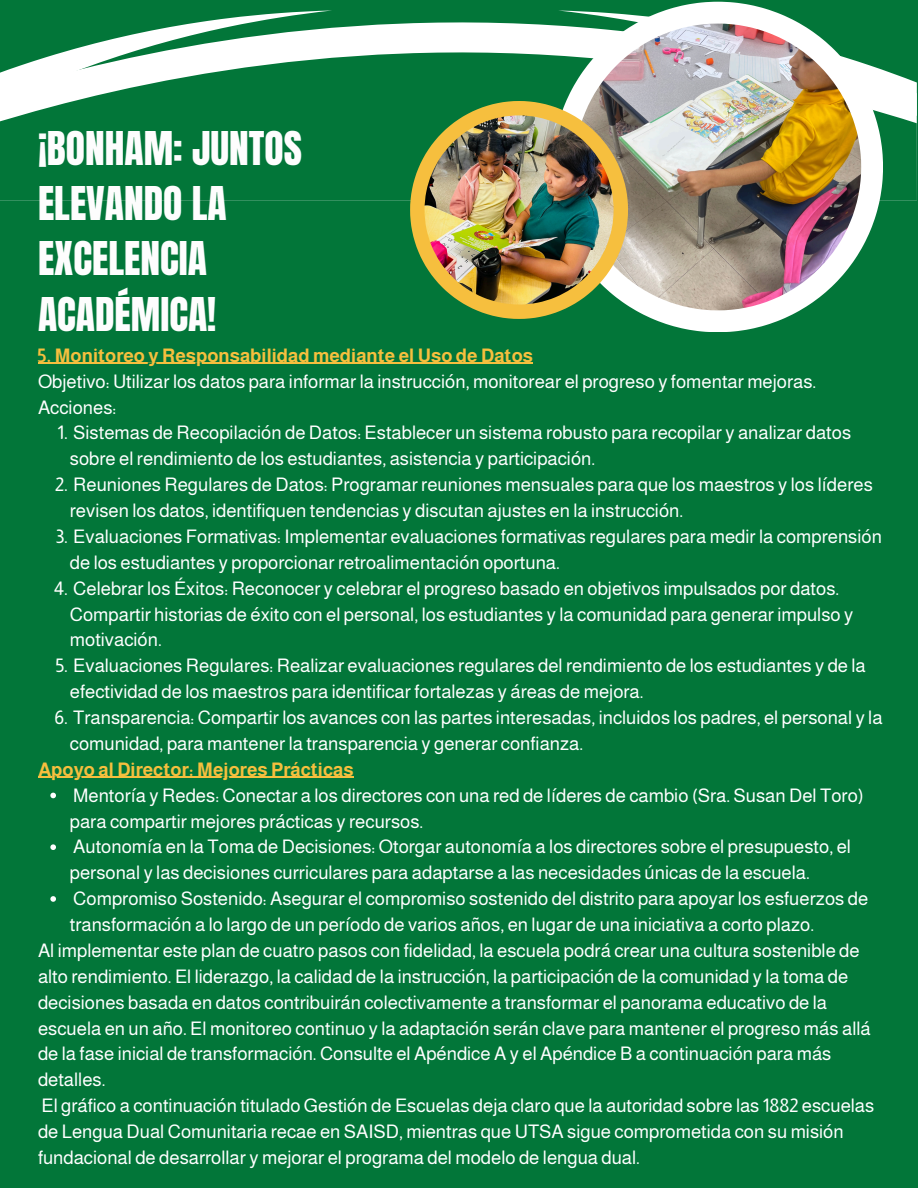
<style>
.page{position:relative;width:918px;height:1188px;background:#027639}
.page>*{position:absolute;margin:0;border:0;box-sizing:border-box;transform-origin:0 0}
.t1{font:39.6px/55.2px "Anton";color:#fdfdfd}
.t2{font:18.75px/25.8px "Almarai";color:#fff}
.t3{font:700 18.75px "Almarai";color:#f6bf3e}
</style>
<div class="page">
<svg style="left:145px;top:10px;width:408px;height:22px"></svg>
<svg style="left:0;top:32px;width:917px;height:168px"></svg>
<svg style="left:553px;top:2px;width:330px;height:330px"></svg>
<img style="left:574px;top:24px;width:287px;height:286px">
<svg style="left:410px;top:101px;width:218px;height:218px"></svg>
<img style="left:425px;top:115px;width:189px;height:190px">
<hr style="left:38px;top:363px;width:44px;height:1px;background:#f6bf3e">
<hr style="left:82px;top:363px;width:451px;height:1px;background:#f6bf3e">
<svg style="left:38px;top:777px;width:13px;height:1px"></svg>
<hr style="left:51px;top:777px;width:220px;height:1px;background:#f6bf3e">
<hr style="left:271px;top:777px;width:40px;height:1px;background:#f6bf3e">
<hr style="left:311px;top:777px;width:43px;height:1px;background:#f6bf3e">
<svg style="left:50px;top:793px;width:6px;height:5px"></svg>
<svg style="left:50px;top:844px;width:6px;height:6px"></svg>
<svg style="left:50px;top:896px;width:6px;height:6px"></svg>
<p class="t1" style="left:38px;top:122px;width:266px">¡BONHAM: JUNTOS<br>ELEVANDO LA<br>EXCELENCIA<br>ACADÉMICA!</p>
<h1 class="t3" style="left:38px;top:345px;width:497px">5. Monitoreo y Responsabilidad mediante el Uso de Datos</h1>
<p class="t2" style="left:38px;top:368px;width:780px">Objetivo: Utilizar los datos para informar la instrucción, monitorear el progreso y fomentar mejoras.</p>
<p class="t2" style="left:38px;top:394px;width:80px">Acciones:</p>
<p class="t2" style="left:70px;top:420px;width:783px;text-indent:-12px">1. Sistemas de Recopilación de Datos: Establecer un sistema robusto para recopilar y analizar datos sobre el rendimiento de los estudiantes, asistencia y participación.</p>
<p class="t2" style="left:70px;top:472px;width:805px;text-indent:-15px">2. Reuniones Regulares de Datos: Programar reuniones mensuales para que los maestros y los líderes revisen los datos, identifiquen tendencias y discutan ajustes en la instrucción.</p>
<p class="t2" style="left:70px;top:523px;width:814px;text-indent:-14px">3. Evaluaciones Formativas: Implementar evaluaciones formativas regulares para medir la comprensión de los estudiantes y proporcionar retroalimentación oportuna.</p>
<p class="t2" style="left:70px;top:575px;width:785px;text-indent:-16px">4. Celebrar los Éxitos: Reconocer y celebrar el progreso basado en objetivos impulsados por datos.<br>Compartir historias de éxito con el personal, los estudiantes y la comunidad para generar impulso y motivación.</p>
<p class="t2" style="left:70px;top:653px;width:798px;text-indent:-14px">5. Evaluaciones Regulares: Realizar evaluaciones regulares del rendimiento de los estudiantes y de la efectividad de los maestros para identificar fortalezas y áreas de mejora.</p>
<p class="t2" style="left:70px;top:705px;width:814px;text-indent:-15px">6. Transparencia: Compartir los avances con las partes interesadas, incluidos los padres, el personal y la comunidad, para mantener la transparencia y generar confianza.</p>
<p class="t3" style="left:38px;top:759px;width:317px">Apoyo al Director: Mejores Prácticas</p>
<p class="t2" style="left:70px;top:782px;width:795px">Mentoría y Redes: Conectar a los directores con una red de líderes de cambio (Sra. Susan Del Toro) para compartir mejores prácticas y recursos.</p>
<p class="t2" style="left:70px;top:834px;width:783px">Autonomía en la Toma de Decisiones: Otorgar autonomía a los directores sobre el presupuesto, el personal y las decisiones curriculares para adaptarse a las necesidades únicas de la escuela.</p>
<p class="t2" style="left:73px;top:886px;width:797px">Compromiso Sostenido: Asegurar el compromiso sostenido del distrito para apoyar los esfuerzos de</p>
<p class="t2" style="left:70px;top:912px;width:746px">transformación a lo largo de un período de varios años, en lugar de una iniciativa a corto plazo.</p>
<p class="t2" style="left:38px;top:937px;width:823px">Al implementar este plan de cuatro pasos con fidelidad, la escuela podrá crear una cultura sostenible de</p>
<p class="t2" style="left:38px;top:963px;width:834px">alto rendimiento. El liderazgo, la calidad de la instrucción, la participación de la comunidad y la toma de decisiones basada en datos contribuirán colectivamente a transformar el panorama educativo de la escuela en un año. El monitoreo continuo y la adaptación serán clave para mantener el progreso más allá de la fase inicial de transformación. Consulte el Apéndice A y el Apéndice B a continuación para más detalles.</p>
<p class="t2" style="left:38px;top:1093px;width:838px">El gráfico a continuación titulado Gestión de Escuelas deja claro que la autoridad sobre las 1882 escuelas de Lengua Dual Comunitaria recae en SAISD, mientras que UTSA sigue comprometida con su misión fundacional de desarrollar y mejorar el programa del modelo de lengua dual.</p>
</div>
